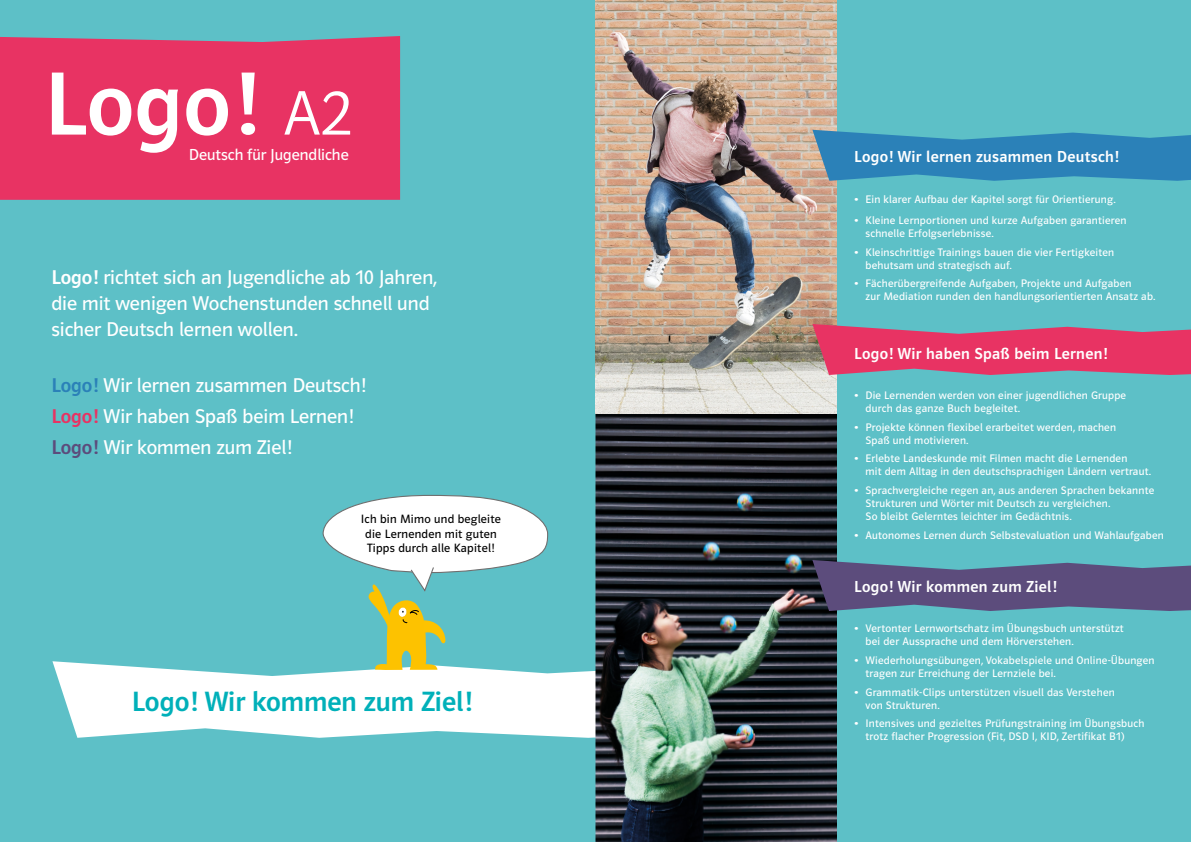
<style>
.page{position:relative;width:1191px;height:842px;background:#fff}
.page>*{position:absolute;margin:0;border:0;box-sizing:border-box;transform-origin:0 0}
.t1{font:500 90px "Polo CEFEKS01";color:#fff}
.t2{font:500 28px "Polo CEFEKS01";color:#00b0b9}
.t3{font:20px/26px "Polo CEFEKS01";color:#fff}
.t4{font:500 16px "Polo CEFEKS01";letter-spacing:.02em;color:#fff}
.t5{font:16px "Polo CEFEKS01";color:#fff}
.t6{font:12.1px/14.3px "Polo CEFEKS01";letter-spacing:.02em;color:#000;text-align:center}
.t7{font:11px/13px "Polo CEFEKS01";letter-spacing:.02em;color:#fff}
.s1{font-weight:300;font-size:63px}
.s2{font-weight:500}
.s3{font-weight:500;color:#2b81b8}
.s4{font-weight:500;color:#e83363}
.s5{font-weight:500;color:#5c4c7c}
</style>
<div class="page">
<div style="left:0;top:0;width:595px;height:842px;background:#5dc0c7"></div>
<svg style="left:52px;top:661px;width:543px;height:77px;background:#e5f5f6"></svg>
<img style="left:595px;top:414px;width:243px;height:428px">
<img style="left:595px;top:0;width:243px;height:414px">
<div style="left:838px;top:0;width:353px;height:842px;background:#5dc0c7"></div>
<div style="left:0;top:36px;width:400px;height:164px;background:#e83363"></div>
<svg style="left:812px;top:130px;width:379px;height:51px;background:#378cb9"></svg>
<svg style="left:812px;top:324px;width:379px;height:51px;background:#d04b73"></svg>
<svg style="left:812px;top:560px;width:379px;height:51px;background:#5a5d85"></svg>
<svg style="left:322px;top:494px;width:227px;height:176px"></svg>
<h1 class="t1" style="left:44px;top:51px;width:309px">Logo! <span class="s1">A2</span></h1>
<h3 class="t5" style="left:189px;top:146px;width:161px">Deutsch für Jugendliche</h3>
<h3 class="t4" style="left:854px;top:147px;width:266px">Logo! Wir lernen zusammen Deutsch!</h3>
<p class="t7" style="left:854px;top:193px;width:263px">• Ein klarer Aufbau der Kapitel sorgt für Orientierung.</p>
<p class="t7" style="left:865px;top:214px;width:262px;text-indent:-11px">• Kleine Lernportionen und kurze Aufgaben garantieren schnelle Erfolgserlebnisse.</p>
<p class="t7" style="left:865px;top:246px;width:250px;text-indent:-11px">• Kleinschrittige Trainings bauen die vier Fertigkeiten behutsam und strategisch auf.</p>
<p class="t7" style="left:865px;top:277px;width:291px;text-indent:-11px">• Fächerübergreifende Aufgaben, Projekte und Aufgaben<br>zur Mediation runden den handlungsorientierten Ansatz ab.</p>
<h3 class="t3" style="left:51px;top:264px;width:387px"><span class="s2">Logo!</span> richtet sich an Jugendliche ab 10 Jahren, die mit wenigen Wochenstunden schnell und sicher Deutsch lernen wollen.</h3>
<h3 class="t3" style="left:51px;top:371px;width:316px;line-height:30.7px"><span class="s3">Logo!</span> Wir lernen zusammen Deutsch!<br><span class="s4">Logo!</span> Wir haben Spaß beim Lernen!<br><span class="s5">Logo!</span> Wir kommen zum Ziel!</h3>
<p class="t6" style="left:361px;top:512px;width:141px">Ich bin Mimo und begleite die Lernenden mit guten<br>Tipps durch alle Kapitel!</p>
<h2 class="t2" style="left:132px;top:685px;width:342px">Logo! Wir kommen zum Ziel!</h2>
<h3 class="t4" style="left:854px;top:344px;width:255px">Logo! Wir haben Spaß beim Lernen!</h3>
<p class="t7" style="left:865px;top:389px;width:262px;text-indent:-11px">• Die Lernenden werden von einer jugendlichen Gruppe durch das ganze Buch begleitet.</p>
<p class="t7" style="left:865px;top:421px;width:252px;text-indent:-11px">• Projekte können flexibel erarbeitet werden, machen<br>Spaß und motivieren.</p>
<p class="t7" style="left:865px;top:452px;width:287px;text-indent:-11px">• Erlebte Landeskunde mit Filmen macht die Lernenden<br>mit dem Alltag in den deutschsprachigen Ländern vertraut.</p>
<p class="t7" style="left:865px;top:484px;width:290px;text-indent:-11px">• Sprachvergleiche regen an, aus anderen Sprachen bekannte<br>Strukturen und Wörter mit Deutsch zu vergleichen.<br>So bleibt Gelerntes leichter im Gedächtnis.</p>
<p class="t7" style="left:854px;top:529px;width:311px">• Autonomes Lernen durch Selbstevaluation und Wahlaufgaben</p>
<h3 class="t4" style="left:854px;top:577px;width:204px">Logo! Wir kommen zum Ziel!</h3>
<p class="t7" style="left:865px;top:622px;width:260px;text-indent:-11px">• Vertonter Lernwortschatz im Übungsbuch unterstützt bei der Aussprache und dem Hörverstehen.</p>
<p class="t7" style="left:865px;top:654px;width:290px;text-indent:-11px">• Wiederholungsübungen, Vokabelspiele und Online-Übungen tragen zur Erreichung der Lernziele bei.</p>
<p class="t7" style="left:865px;top:686px;width:251px;text-indent:-11px">• Grammatik-Clips unterstützen visuell das Verstehen von Strukturen.</p>
<p class="t7" style="left:865px;top:717px;width:280px;text-indent:-11px">• Intensives und gezieltes Prüfungstraining im Übungsbuch trotz flacher Progression (Fit, DSD I, KID, Zertifikat B1)</p>
</div>
